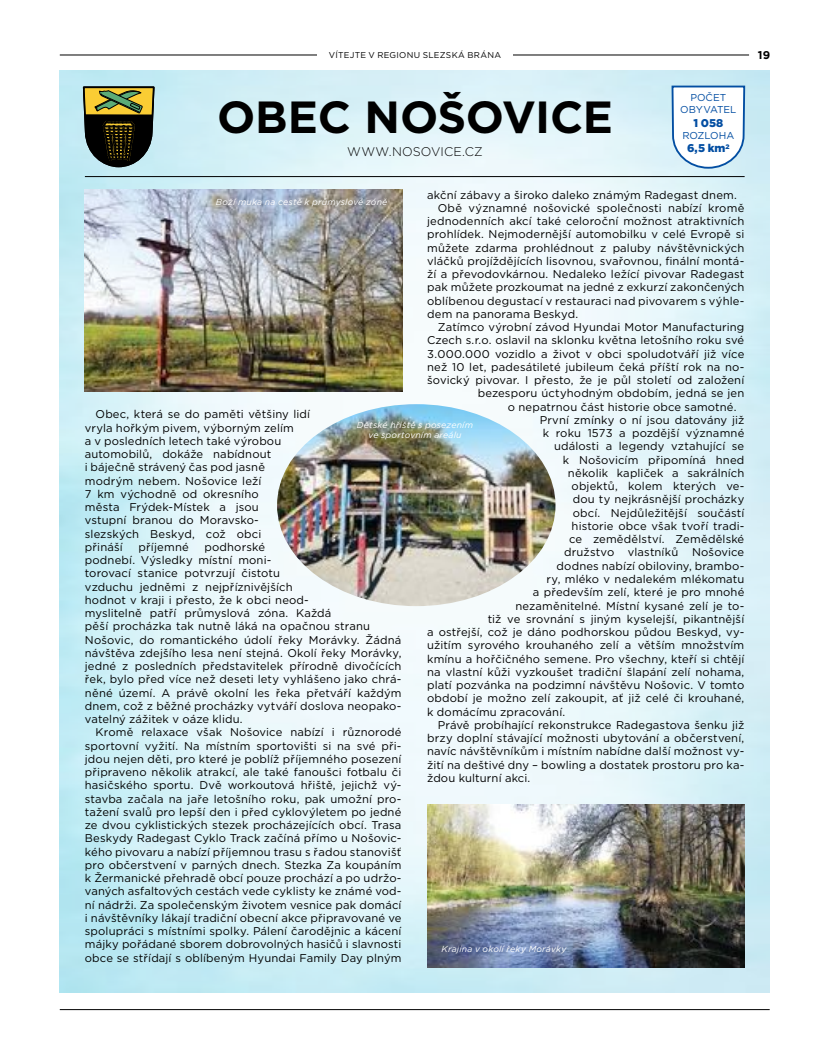
<style>
.page{position:relative;width:830px;height:1063px;background:#fff}
.page>*{position:absolute;margin:0;border:0;box-sizing:border-box;transform-origin:0 0}
.t1{font:700 45px "Gotham";letter-spacing:-.01em;color:#000}
.t2{font:300 12.5px "Gotham";letter-spacing:.01em;color:#000}
.t3{font:11.25px/13.2px "Gotham";letter-spacing:.01em;color:#000}
.t4{font:900 11.25px "Gotham";color:#034ea2}
.t5{font:700 11.25px "Gotham";color:#000}
.t6{font:10px/12px "Gotham";letter-spacing:-.005em;color:#034ea2;text-align:center}
.t7{font:italic 8.75px/10.5px "Gotham";letter-spacing:.02em;color:#fff;text-align:center}
.t8{font:8.5px "Gotham";letter-spacing:.03em;color:#000}
</style>
<div class="page">
<img style="left:60px;top:71px;width:708px;height:921px">
<hr style="left:60px;top:1009px;width:709px;height:1px;background:#000">
<hr style="left:60px;top:55px;width:688px;height:1px;background:#000">
<div style="left:317px;top:46px;width:195px;height:18px;background:#fff"></div>
<img style="left:85px;top:190px;width:317px;height:202px">
<hr style="left:85px;top:176px;width:659px;height:1px;background:#000">
<img style="left:277px;top:404px;width:278px;height:202px">
<svg style="left:83px;top:86px;width:71px;height:81px;background:#56552f"></svg>
<img style="left:427px;top:804px;width:317px;height:163px">
<svg style="left:670px;top:85px;width:75px;height:85px"></svg>
<p class="t8" style="left:329px;top:50px;width:173px">VÍTEJTE V REGIONU SLEZSKÁ BRÁNA</p>
<p class="t5" style="left:757px;top:48px;width:14px">19</p>
<h1 class="t1" style="left:217px;top:88px;width:397px">OBEC NOŠOVICE</h1>
<p class="t2" style="left:347px;top:143px;width:137px">WWW.NOSOVICE.CZ</p>
<p class="t6" style="left:680px;top:92px;width:58px">POČET<br>OBYVATEL</p>
<p class="t4" style="left:693px;top:115px;width:31px">1 058</p>
<p class="t6" style="left:682px;top:129px;width:53px">ROZLOHA</p>
<p class="t4" style="left:686px;top:141px;width:44px">6,5 km<sup>2</sup></p>
<p class="t3" style="left:427px;top:188px;width:311px">akční zábavy a široko daleko známým Radegast dnem.</p>
<p class="t3" style="left:437px;top:201px;width:308px">Obě významné nošovické společnosti nabízí kromě</p>
<p class="t3" style="left:427px;top:214px;width:318px">jednodenních akcí také celoroční možnost atraktivních</p>
<p class="t3" style="left:427px;top:228px;width:318px">prohlídek. Nejmodernější automobilku v celé Evropě si</p>
<p class="t3" style="left:427px;top:241px;width:318px">můžete zdarma prohlédnout z paluby návštěvnických</p>
<p class="t3" style="left:427px;top:254px;width:318px">vláčků projíždějících lisovnou, svařovnou, finální montá-</p>
<p class="t3" style="left:427px;top:267px;width:318px">ží a převodovkárnou. Nedaleko ležící pivovar Radegast</p>
<p class="t3" style="left:427px;top:281px;width:318px">pak můžete prozkoumat na jedné z exkurzí zakončených</p>
<p class="t3" style="left:427px;top:294px;width:318px">oblíbenou degustací v restauraci nad pivovarem s výhle-</p>
<p class="t3" style="left:427px;top:307px;width:152px">dem na panorama Beskyd.</p>
<p class="t3" style="left:437px;top:320px;width:308px">Zatímco výrobní závod Hyundai Motor Manufacturing</p>
<p class="t3" style="left:427px;top:334px;width:318px">Czech s.r.o. oslavil na sklonku května letošního roku své</p>
<p class="t3" style="left:427px;top:347px;width:318px">3.000.000 vozidlo a život v obci spoludotváří již více</p>
<p class="t3" style="left:427px;top:360px;width:318px">než 10 let, padesátileté jubileum čeká příští rok na no-</p>
<p class="t3" style="left:427px;top:373px;width:318px">šovický pivovar. I přesto, že je půl století od založení</p>
<p class="t3" style="left:477px;top:387px;width:268px">bezesporu úctyhodným obdobím, jedná se jen</p>
<p class="t3" style="left:507px;top:400px;width:230px">o nepatrnou část historie obce samotné.</p>
<p class="t3" style="left:539px;top:413px;width:206px">První zmínky o ní jsou datovány již</p>
<p class="t3" style="left:542px;top:426px;width:203px">k roku 1573 a pozdější významné</p>
<p class="t3" style="left:554px;top:440px;width:191px">události a legendy vztahující se</p>
<p class="t3" style="left:562px;top:453px;width:183px">k Nošovicím připomíná hned</p>
<p class="t3" style="left:567px;top:466px;width:178px">několik kapliček a sakrálních</p>
<p class="t3" style="left:571px;top:479px;width:174px">objektů, kolem kterých ve-</p>
<p class="t3" style="left:572px;top:493px;width:173px">dou ty nejkrásnější procházky</p>
<p class="t3" style="left:572px;top:506px;width:173px">obcí. Nejdůležitější součástí</p>
<p class="t3" style="left:571px;top:519px;width:174px">historie obce však tvoří tradi-</p>
<p class="t3" style="left:569px;top:532px;width:176px">ce zemědělství. Zemědělské</p>
<p class="t3" style="left:564px;top:546px;width:181px">družstvo vlastníků Nošovice</p>
<p class="t3" style="left:556px;top:559px;width:189px">dodnes nabízí obiloviny, brambo-</p>
<p class="t3" style="left:546px;top:572px;width:199px">ry, mléko v nedalekém mlékomatu</p>
<p class="t3" style="left:532px;top:585px;width:213px">a především zelí, které je pro mnohé</p>
<p class="t3" style="left:515px;top:599px;width:230px">nezaměnitelné. Místní kysané zelí je to-</p>
<p class="t3" style="left:487px;top:612px;width:258px">tiž ve srovnání s jiným kyselejší, pikantnější</p>
<p class="t3" style="left:427px;top:625px;width:318px">a ostřejší, což je dáno podhorskou půdou Beskyd, vy-</p>
<p class="t3" style="left:427px;top:638px;width:318px">užitím syrového krouhaného zelí a větším množstvím</p>
<p class="t3" style="left:427px;top:652px;width:318px">kmínu a hořčičného semene. Pro všechny, kteří si chtějí</p>
<p class="t3" style="left:427px;top:665px;width:318px">na vlastní kůži vyzkoušet tradiční šlapání zelí nohama,</p>
<p class="t3" style="left:427px;top:678px;width:318px">platí pozvánka na podzimní návštěvu Nošovic. V tomto</p>
<p class="t3" style="left:427px;top:691px;width:318px">období je možno zelí zakoupit, ať již celé či krouhané,</p>
<p class="t3" style="left:427px;top:705px;width:140px">k domácímu zpracování.</p>
<p class="t3" style="left:437px;top:718px;width:308px">Právě probíhající rekonstrukce Radegastova šenku již</p>
<p class="t3" style="left:427px;top:731px;width:318px">brzy doplní stávající možnosti ubytování a občerstvení,</p>
<p class="t3" style="left:427px;top:744px;width:318px">navíc návštěvníkům i místním nabídne další možnost vy-</p>
<p class="t3" style="left:427px;top:758px;width:318px">žití na deštivé dny – bowling a dostatek prostoru pro ka-</p>
<p class="t3" style="left:427px;top:771px;width:105px">ždou kulturní akci.</p>
<p class="t7" style="left:216px;top:196px;width:173px">Boží muka na cestě k průmyslové zóně</p>
<p class="t3" style="left:85px;top:407px;width:226px;text-indent:11px">Obec, která se do paměti většiny lidí vryla hořkým pivem, výborným zelím<br>a v posledních letech také výrobou automobilů, dokáže nabídnout<br>i báječně strávený čas pod jasně modrým nebem. Nošovice leží<br>7 km východně od okresního<br>města Frýdek-Místek a jsou<br>vstupní branou do Moravsko&shy;slezských Beskyd, což obci<br>přináší</p>
<p class="t7" style="left:357px;top:419px;width:118px">Dětské hřiště s posezením ve sportovním areálu</p>
<p class="t3" style="left:85px;top:540px;width:318px;text-indent:119px">podhorské<br>podnebí. Výsledky místní moni-<br>torovací stanice potvrzují čistotu<br>vzduchu jedněmi z nejpříznivějších<br>hodnot v kraji i přesto, že k obci neod-<br>myslitelně patří průmyslová zóna. Každá<br>pěší procházka tak nutně láká na opačnou stranu Nošovic, do romantického údolí řeky Morávky. Žádná návštěva zdejšího lesa není stejná. Okolí řeky Morávky, jedné z posledních představitelek přírodně divočících řek, bylo před více než deseti lety vyhlášeno jako chrá&shy;něné území. A právě okolní les řeka přetváří každým dnem, což z běžné procházky vytváří doslova neopako&shy;vatelný zážitek v oáze klidu.</p>
<p class="t3" style="left:85px;top:725px;width:318px;text-align:justify;text-indent:11px">Kromě relaxace však Nošovice nabízí i různorodé sportovní vyžití. Na místním sportovišti si na své při&shy;jdou nejen děti, pro které je poblíž příjemného posezení připraveno několik atrakcí, ale také fanoušci fotbalu či hasičského sportu. Dvě workoutová hřiště, jejichž vý&shy;stavba začala na jaře letošního roku, pak umožní pro&shy;tažení svalů pro lepší den i před cyklovýletem po jedné ze dvou cyklistických stezek procházejících obcí. Trasa Beskydy Radegast Cyklo Track začíná přímo u Nošovic&shy;kého pivovaru a nabízí příjemnou trasu s řadou stanovišť pro občerstvení v parných dnech. Stezka Za koupáním k Žermanické přehradě obcí pouze prochází a po udržo&shy;vaných asfaltových cestách vede cyklisty ke známé vod&shy;ní nádrži. Za společenským životem vesnice pak domácí i návštěvníky lákají tradiční obecní akce připravované ve spolupráci s místními spolky. Pálení čarodějnic a kácení májky pořádané sborem dobrovolných hasičů i slavnosti obce se střídají s oblíbeným Hyundai Family Day plným</p>
<p class="t3" style="left:138px;top:540px;width:52px">příjemné</p>
<p class="t7" style="left:441px;top:944px;width:126px">Krajina v okolí řeky Morávky</p>
</div>
